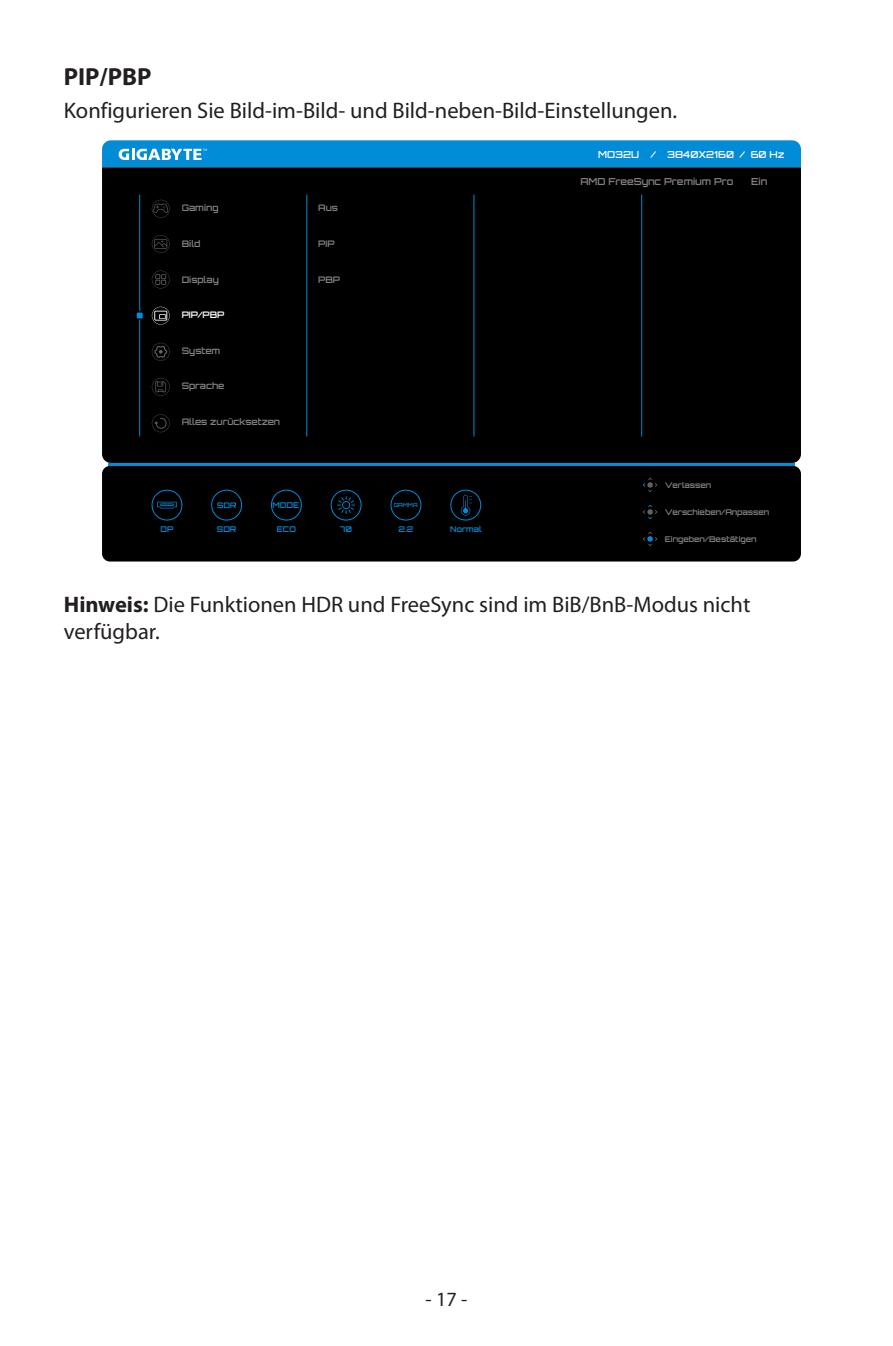
<style>
.page{position:relative;width:893px;height:1346px;background:#fff}
.page>*{position:absolute;margin:0;border:0;box-sizing:border-box;transform-origin:0 0}
.body_11pt_bold{font:700 24.75px "Myriad Pro";color:#231f20}
.body_10pt{font:22.5px/27px "Myriad Pro";color:#231f20}
.t1{font:20.25px "Myriad Pro";color:#231f20}
.body_5_6pt_GIGABYTE{font:600 9.67px "Orbitron";color:#808285}
.body_5_6pt_GIGABYTE-2{font:600 9.67px "Orbitron";color:#fff}
.body_5_6pt_GIGABYTE-3{font:600 9px "Orbitron";color:#808285}
.body_5_6pt_GIGABYTE-4{font:600 9px "Orbitron";color:#fff}
.body_5_6pt_GIGABYTE-5{font:600 7.88px "Orbitron";color:#808285}
.body_5_6pt_GIGABYTE-6{font:600 7.88px "Orbitron";color:#008cd6}
.t2{font:600 5.4px "Orbitron";color:#008cd6}
.s1{font-weight:700}
</style>
<div class="page">
<div style="left:102px;top:466px;width:699px;height:95px;background:#000"></div>
<hr style="left:108px;top:463px;width:687px;height:3px;background:#008cd6">
<div style="left:102px;top:167px;width:699px;height:296px;background:#000"></div>
<svg style="left:102px;top:140px;width:699px;height:27px;background:#0a90d7"></svg>
<hr style="left:306px;top:195px;width:1px;height:241px;background:#008cd6">
<hr style="left:474px;top:195px;width:1px;height:241px;background:#008cd6">
<hr style="left:641px;top:195px;width:1px;height:241px;background:#008cd6">
<svg style="left:643px;top:478px;width:14px;height:14px"></svg>
<svg style="left:643px;top:505px;width:14px;height:14px"></svg>
<svg style="left:643px;top:532px;width:14px;height:14px"></svg>
<hr style="left:139px;top:195px;width:1px;height:241px;background:#008cd6">
<svg style="left:134px;top:310px;width:11px;height:11px"></svg>
<svg style="left:152px;top:200px;width:18px;height:18px"></svg>
<svg style="left:152px;top:235px;width:18px;height:18px"></svg>
<svg style="left:152px;top:271px;width:18px;height:17px"></svg>
<svg style="left:152px;top:307px;width:18px;height:18px"></svg>
<svg style="left:152px;top:343px;width:18px;height:18px"></svg>
<svg style="left:152px;top:378px;width:18px;height:18px"></svg>
<svg style="left:152px;top:414px;width:18px;height:18px"></svg>
<svg style="left:152px;top:490px;width:30px;height:30px"></svg>
<svg style="left:271px;top:490px;width:210px;height:30px;background:#000a10"></svg>
<svg style="left:211px;top:490px;width:31px;height:30px"></svg>
<p class="body_11pt_bold" style="left:64px;top:60px;width:89px">PIP/PBP</p>
<p class="body_10pt" style="left:64px;top:96px;width:615px">Konfigurieren Sie Bild-im-Bild- und Bild-neben-Bild-Einstellungen.</p>
<p class="body_5_6pt_GIGABYTE-3" style="left:182px;top:202px;width:38px">Gaming</p>
<p class="body_5_6pt_GIGABYTE-3" style="left:182px;top:238px;width:20px">Bild</p>
<p class="body_5_6pt_GIGABYTE-3" style="left:182px;top:274px;width:39px">Display</p>
<p class="body_5_6pt_GIGABYTE-4" style="left:182px;top:309px;width:44px">PIP/PBP</p>
<p class="body_5_6pt_GIGABYTE-3" style="left:182px;top:345px;width:40px">System</p>
<p class="body_5_6pt_GIGABYTE-3" style="left:182px;top:381px;width:44px">Sprache</p>
<p class="body_5_6pt_GIGABYTE-3" style="left:182px;top:416px;width:100px">Alles zurücksetzen</p>
<p class="body_5_6pt_GIGABYTE-3" style="left:318px;top:202px;width:21px">Aus</p>
<p class="body_5_6pt_GIGABYTE-3" style="left:318px;top:238px;width:18px">PIP</p>
<p class="body_5_6pt_GIGABYTE-3" style="left:318px;top:274px;width:23px">PBP</p>
<p class="body_5_6pt_GIGABYTE-6" style="left:272px;top:500px;width:28px">MODE</p>
<p class="t2" style="left:394px;top:502px;width:25px">GAMMA</p>
<p class="body_5_6pt_GIGABYTE-6" style="left:161px;top:525px;width:14px">DP</p>
<p class="body_5_6pt_GIGABYTE-6" style="left:217px;top:525px;width:21px">SDR</p>
<p class="body_5_6pt_GIGABYTE-6" style="left:277px;top:525px;width:21px">ECO</p>
<p class="body_5_6pt_GIGABYTE-6" style="left:340px;top:525px;width:13px">70</p>
<p class="body_5_6pt_GIGABYTE-6" style="left:398px;top:525px;width:16px">2.2</p>
<p class="body_5_6pt_GIGABYTE-6" style="left:450px;top:525px;width:33px">Normal</p>
<p class="body_5_6pt_GIGABYTE-2" style="left:598px;top:149px;width:188px">MO32U / 3840X2160 / 60 Hz</p>
<p class="body_5_6pt_GIGABYTE" style="left:580px;top:175px;width:155px">AMD FreeSync Premium Pro</p>
<p class="body_5_6pt_GIGABYTE" style="left:751px;top:175px;width:18px">Ein</p>
<p class="body_5_6pt_GIGABYTE-5" style="left:665px;top:480px;width:48px">Verlassen</p>
<p class="body_5_6pt_GIGABYTE-5" style="left:665px;top:507px;width:106px">Verschieben/Anpassen</p>
<p class="body_5_6pt_GIGABYTE-5" style="left:665px;top:535px;width:93px">Eingeben/Bestätigen</p>
<p class="body_10pt" style="left:64px;top:591px;width:688px"><span class="s1">Hinweis:</span> Die Funktionen HDR und FreeSync sind im BiB/BnB-Modus nicht verfügbar.</p>
<p class="t1" style="left:426px;top:1286px;width:43px">- 17 -</p>
</div>
